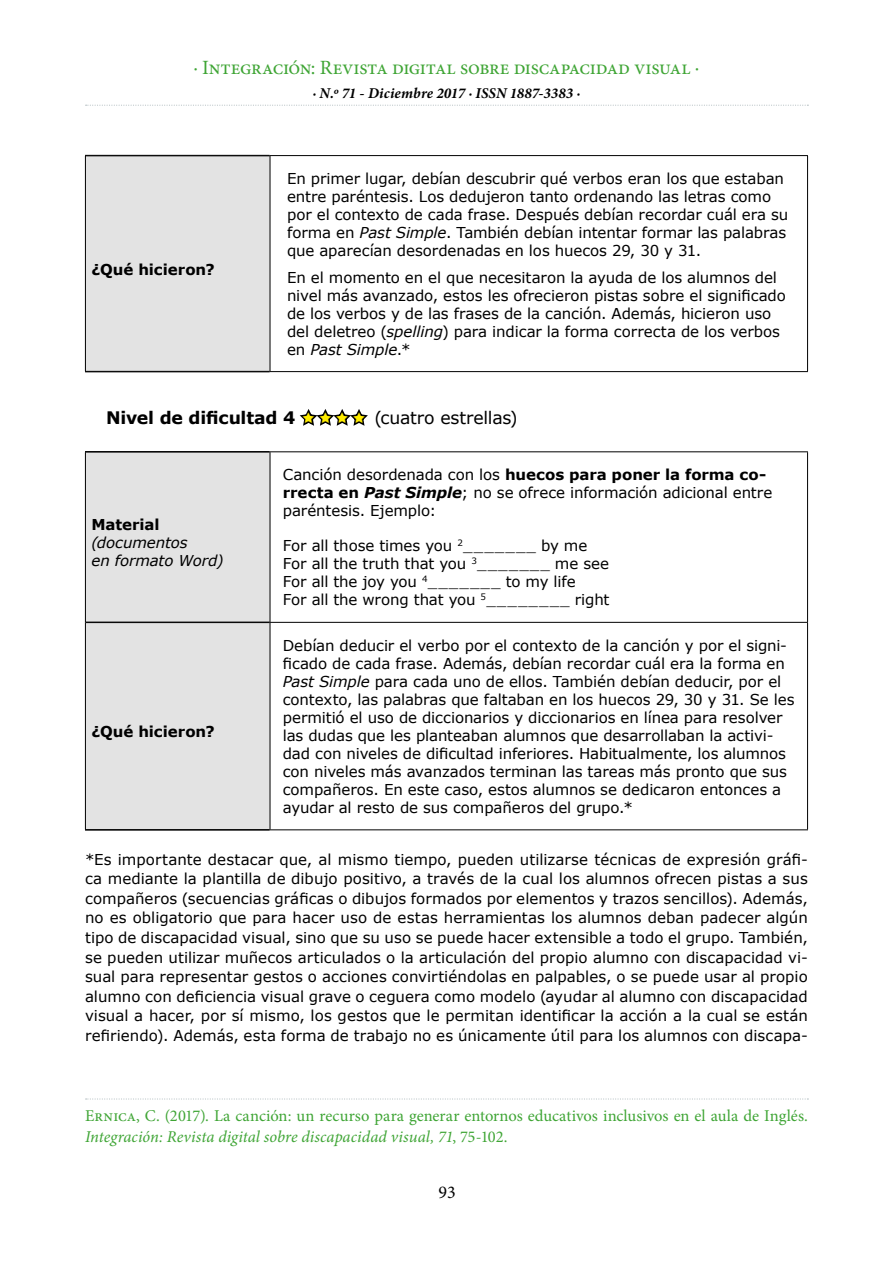
<style>
.page{position:relative;width:893px;height:1263px;background:#fff}
.page>*{position:absolute;margin:0;border:0;box-sizing:border-box;transform-origin:0 0}
.t1{font:20.25px "Minion Pro";letter-spacing:-.02em;color:#3fa535}
.t2{font:18px "Minion Pro";color:#000}
.t3{font:700 17.25px "Verdana";letter-spacing:-.015em;color:#000}
.t4{font:17.25px "Verdana";letter-spacing:-.01em;color:#000}
.t5{font:16.5px/21px "Minion Pro";letter-spacing:.005em;color:#3fa535}
.Texto_celda_normal{font:15px/18px "Verdana";letter-spacing:-.005em;color:#000}
.t6{font:italic 700 15px "Minion Pro";color:#000}
.Texto_celda_encabeza{font:italic 15px/18px "Verdana";letter-spacing:-.005em;color:#000}
.Texto_celda_encabeza-2{font:700 15px "Verdana";letter-spacing:-.005em;color:#000}
.s1{font-style:italic}
.s2{font-weight:700;font-style:normal}
.s3{font-weight:700}
.s4{font-weight:700;font-style:italic}
</style>
<div class="page">
<svg style="left:86px;top:105px;width:722px;height:1px"></svg>
<div style="left:85px;top:156px;width:185px;height:216px;background:#e3e3e3"></div>
<hr style="left:85px;top:155px;width:185px;height:1px;background:#000">
<hr style="left:85px;top:156px;width:185px;height:1px;background:#000">
<hr style="left:85px;top:371px;width:185px;height:1px;background:#000">
<hr style="left:85px;top:372px;width:185px;height:1px;background:#000">
<hr style="left:85px;top:156px;width:1px;height:215px;background:#000">
<hr style="left:270px;top:155px;width:538px;height:1px;background:#000">
<hr style="left:270px;top:156px;width:1px;height:215px;background:#000">
<hr style="left:807px;top:156px;width:1px;height:215px;background:#000">
<hr style="left:270px;top:371px;width:538px;height:1px;background:#000">
<div style="left:86px;top:453px;width:184px;height:376px;background:#e3e3e3"></div>
<hr style="left:85px;top:451px;width:185px;height:1px;background:#000">
<hr style="left:85px;top:452px;width:185px;height:1px;background:#000">
<hr style="left:270px;top:451px;width:538px;height:1px;background:#000">
<hr style="left:85px;top:452px;width:1px;height:170px;background:#000">
<hr style="left:85px;top:622px;width:1px;height:207px;background:#000">
<hr style="left:86px;top:622px;width:184px;height:1px;background:#000">
<hr style="left:85px;top:829px;width:185px;height:1px;background:#000">
<hr style="left:85px;top:830px;width:185px;height:1px;background:#000">
<hr style="left:270px;top:452px;width:1px;height:170px;background:#000">
<hr style="left:807px;top:452px;width:1px;height:170px;background:#000">
<hr style="left:270px;top:622px;width:538px;height:1px;background:#000">
<hr style="left:270px;top:623px;width:1px;height:206px;background:#000">
<hr style="left:807px;top:623px;width:1px;height:206px;background:#000">
<hr style="left:270px;top:829px;width:538px;height:1px;background:#000">
<svg style="left:86px;top:1098px;width:722px;height:1px"></svg>
<svg style="left:299px;top:409px;width:69px;height:17px"></svg>
<h1 class="t1" style="left:193px;top:54px;width:508px">· Integración: Revista digital sobre discapacidad visual ·</h1>
<p class="t6" style="left:312px;top:83px;width:270px">· N.º 71 - Diciembre 2017 · ISSN 1887-3383 ·</p>
<p class="Texto_celda_encabeza-2" style="left:91px;top:260px;width:125px">¿Qué hicieron?</p>
<p class="Texto_celda_normal" style="left:287px;top:169px;width:503px">En primer lugar, debían descubrir qué verbos eran los que estaban entre paréntesis. Los dedujeron tanto ordenando las letras como por el contexto de cada frase. Después debían recordar cuál era su forma en <span class="s1">Past Simple</span>. También debían intentar formar las palabras que aparecían desordenadas en los huecos 29, 30 y 31.</p>
<p class="Texto_celda_normal" style="left:287px;top:268px;width:500px">En el momento en el que necesitaron la ayuda de los alumnos del nivel más avanzado, estos les ofrecieron pistas sobre el significado de los verbos y de las frases de la canción. Además, hicieron uso del deletreo (<span class="s1">spelling</span>) para indicar la forma correcta de los verbos en <span class="s1">Past Simple</span>.*</p>
<p class="t3" style="left:106px;top:407px;width:191px">Nivel de dificultad 4</p>
<p class="t4" style="left:375px;top:407px;width:145px">(cuatro estrellas)</p>
<p class="Texto_celda_encabeza" style="left:91px;top:515px;width:134px"><span class="s2">Material </span>(documentos<br>en formato Word)</p>
<p class="Texto_celda_normal" style="left:283px;top:465px;width:491px">Canción desordenada con los <span class="s3">huecos para poner la forma co&shy;rrecta en</span> <span class="s4">Past Simple</span>; no se ofrece información adicional entre paréntesis. Ejemplo:</p>
<p class="Texto_celda_normal" style="left:283px;top:536px;width:306px">For all those times you <sup>2</sup>_______ by me</p>
<p class="Texto_celda_normal" style="left:283px;top:554px;width:328px">For all the truth that you <sup>3</sup>_______ me see</p>
<p class="Texto_celda_normal" style="left:283px;top:572px;width:294px">For all the joy you <sup>4</sup>_______ to my life</p>
<p class="Texto_celda_normal" style="left:283px;top:590px;width:328px">For all the wrong that you <sup>5</sup>________ right</p>
<p class="Texto_celda_normal" style="left:283px;top:636px;width:513px">Debían deducir el verbo por el contexto de la canción y por el signi&shy;ficado de cada frase. Además, debían recordar cuál era la forma en <span class="s1">Past Simple</span> para cada uno de ellos. También debían deducir, por el contexto, las palabras que faltaban en los huecos 29, 30 y 31. Se les permitió el uso de diccionarios y diccionarios en línea para resolver las dudas que les planteaban alumnos que desarrollaban la activi&shy;dad con niveles de dificultad inferiores. Habitualmente, los alumnos con niveles más avanzados terminan las tareas más pronto que sus compañeros. En este caso, estos alumnos se dedicaron entonces a ayudar al resto de sus compañeros del grupo.*</p>
<p class="Texto_celda_normal" style="left:85px;top:849px;width:724px;line-height:19.5px;text-align:justify">*Es importante destacar que, al mismo tiempo, pueden utilizarse técnicas de expresión gráfi&shy;ca mediante la plantilla de dibujo positivo, a través de la cual los alumnos ofrecen pistas a sus compañeros (secuencias gráficas o dibujos formados por elementos y trazos sencillos). Además, no es obligatorio que para hacer uso de estas herramientas los alumnos deban padecer algún tipo de discapacidad visual, sino que su uso se puede hacer extensible a todo el grupo. También, se pueden utilizar muñecos articulados o la articulación del propio alumno con discapacidad vi&shy;sual para representar gestos o acciones convirtiéndolas en palpables, o se puede usar al propio alumno con deficiencia visual grave o ceguera como modelo (ayudar al alumno con discapacidad visual a hacer, por sí mismo, los gestos que le permitan identificar la acción a la cual se están refiriendo). Además, esta forma de trabajo no es únicamente útil para los alumnos con discapa-</p>
<p class="Texto_celda_encabeza-2" style="left:91px;top:722px;width:125px">¿Qué hicieron?</p>
<p class="t5" style="left:85px;top:1105px;width:724px">Ernica, C. (2017). La canción: un recurso para generar entornos educativos inclusivos en el aula de Inglés.<br><span class="s1">Integración: Revista digital sobre discapacidad visual, 71</span>, 75-102.</p>
<p class="t2" style="left:439px;top:1180px;width:19px">93</p>
</div>
